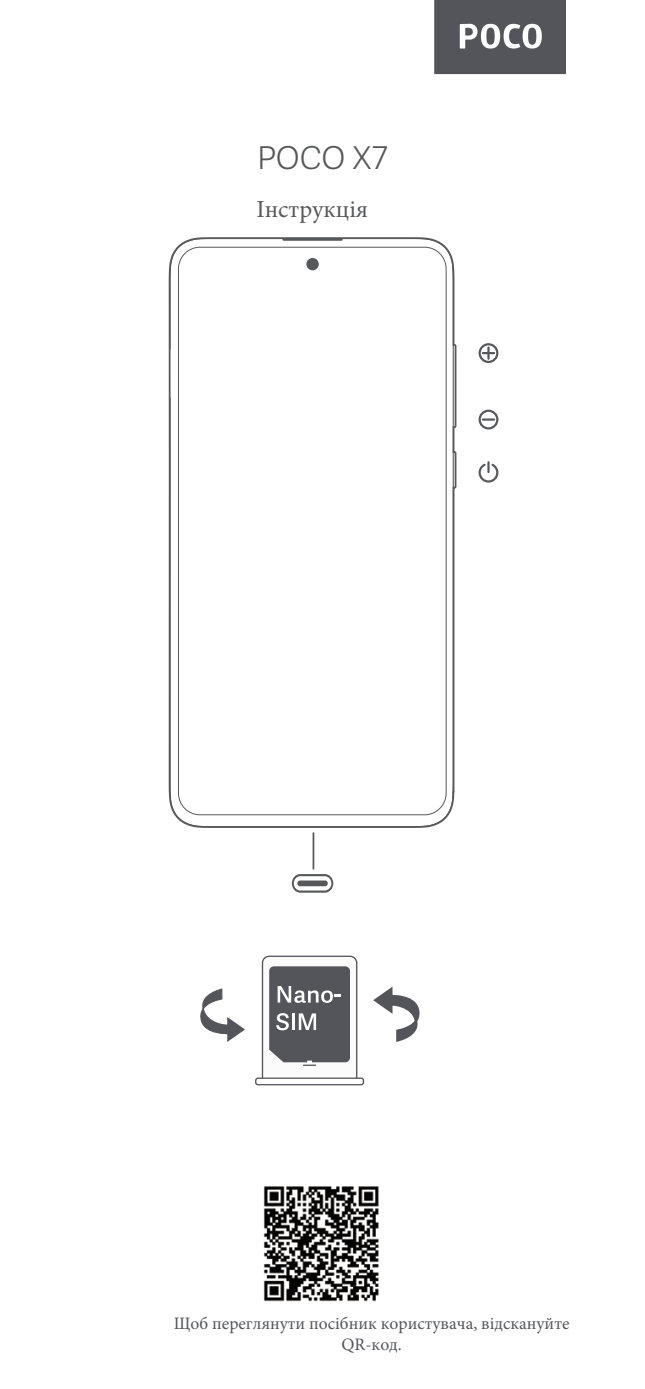
<style>
.page{position:relative;width:645px;height:1389px;background:#fff}
.page>*{position:absolute;margin:0;border:0;box-sizing:border-box;transform-origin:0 0}
.en_ModelName{font:31.5px "Adelle Sans Lt";color:#57585a}
.t1{font:24.5px "Minion Pro";color:#57585a}
.t2{font:17.5px/21px "Minion Pro";color:#54555a;text-align:center}
</style>
<div class="page">
<div style="left:434px;top:0;width:132px;height:74px;background:#54555a"></div>
<svg style="left:460px;top:24px;width:82px;height:25px"></svg>
<img style="left:263px;top:1186px;width:116px;height:116px">
<svg style="left:168px;top:237px;width:289px;height:591px"></svg>
<svg style="left:178px;top:246px;width:269px;height:570px"></svg>
<div style="left:306px;top:258px;width:13px;height:12px;background:#57585a;border-radius:50%"></div>
<hr style="left:282px;top:238px;width:61px;height:3px;background:#57585a">
<div style="left:255px;top:1078px;width:109px;height:7px;border:1px solid #54555a;border-radius:2px"></div>
<svg style="left:261px;top:955px;width:97px;height:125px"></svg>
<svg style="left:200px;top:988px;width:45px;height:54px"></svg>
<svg style="left:373px;top:986px;width:47px;height:56px"></svg>
<svg style="left:292px;top:874px;width:41px;height:19px"></svg>
<div style="left:297px;top:881px;width:31px;height:5px;background:#57585a;border-radius:3px"></div>
<svg style="left:478px;top:343px;width:20px;height:20px"></svg>
<svg style="left:478px;top:410px;width:20px;height:19px"></svg>
<svg style="left:478px;top:461px;width:20px;height:22px"></svg>
<hr style="left:313px;top:832px;width:1px;height:37px;background:#57585a">
<p class="en_ModelName" style="left:257px;top:135px;width:132px">POCO X7</p>
<p class="t1" style="left:256px;top:193px;width:113px">Інструкція</p>
<p class="t2" style="left:174px;top:1313px;width:397px">Щоб переглянути посібник користувача, відскануйте<br>QR-код.</p>
</div>
